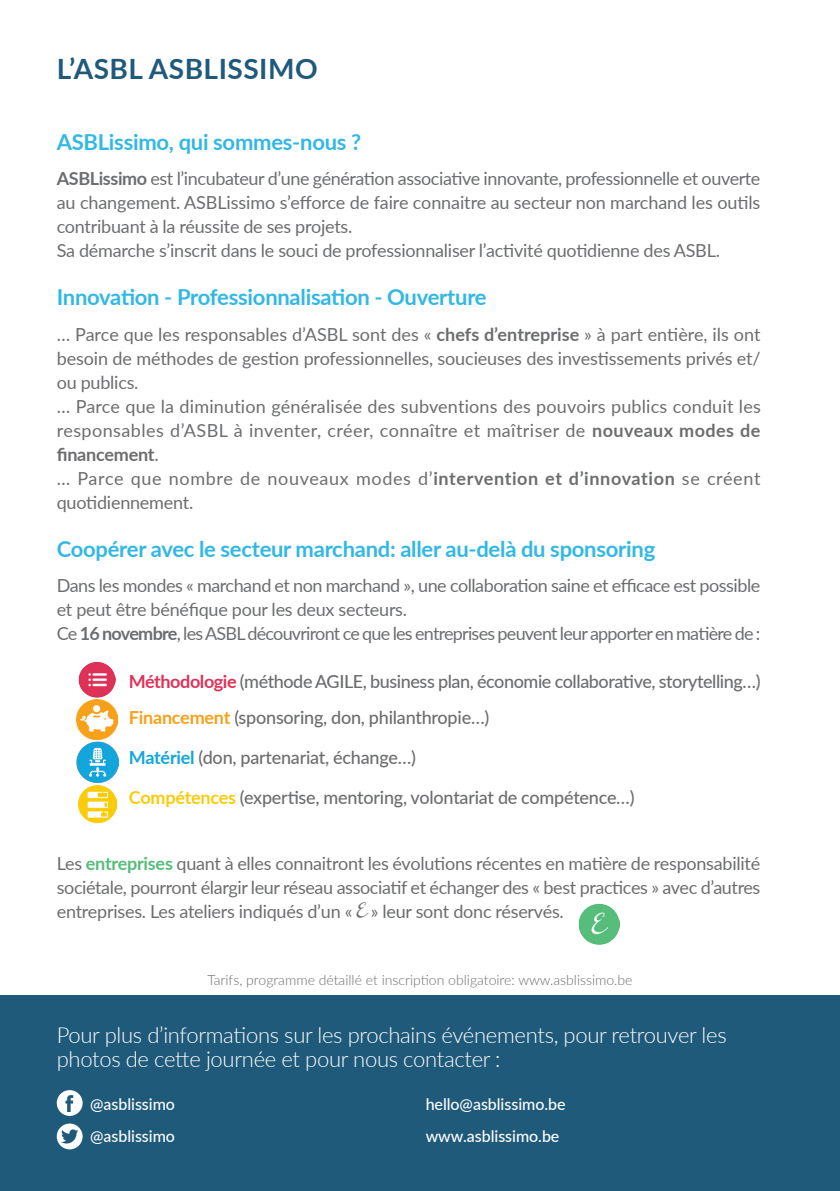
<style>
.page{position:relative;width:840px;height:1191px;background:#fff}
.page>*{position:absolute;margin:0;border:0;box-sizing:border-box;transform-origin:0 0}
.t1{font:700 28px "Lato";letter-spacing:.02em;color:#205a7b}
.t2{font:700 22px "Lato";letter-spacing:-.01em;color:#32b8e4}
.t3{font:300 22px/24px "Lato";letter-spacing:-.015em;color:#fff}
.Body_text_medium{font:18px/24px "Lato";letter-spacing:-.015em;color:#6c6d6f;text-align:justify}
.Body_text_medium-2{font:500 18px "Lato";letter-spacing:-.015em;color:#6c6d6f}
.Body_text_medium-3{font:18px/24px "Lato";letter-spacing:.035em;color:#6c6d6f}
.Body_text_medium-4{font:18px "Lato";letter-spacing:-.04em;color:#6c6d6f}
.Body_text_medium-5{font:500 16px "Lato";color:#fff}
.t4{font:300 14px "Lato";color:#6c6d6f}
.s1{font-weight:700}
.s2{font-weight:700;color:#de3258}
.s3{font-weight:700;color:#f8a11b}
.s4{font-weight:700;color:#13a5dc}
.s5{font-weight:700;color:#f9cc0b}
.s6{font-weight:700;color:#57bd7b}
.s7{font-family:"Janda Elegant Handwriting"}
</style>
<div class="page">
<div style="left:0;top:995px;width:839px;height:196px;background:#205a7b"></div>
<svg style="left:57px;top:1090px;width:26px;height:26px"></svg>
<svg style="left:57px;top:1123px;width:26px;height:26px"></svg>
<img style="left:78px;top:662px;width:37px;height:36px">
<img style="left:77px;top:699px;width:40px;height:41px">
<img style="left:77px;top:742px;width:41px;height:41px">
<img style="left:79px;top:786px;width:37px;height:36px">
<img style="left:578px;top:903px;width:41px;height:41px">
<p class="t1" style="left:57px;top:48px;width:262px">L’ASBL ASBLISSIMO</p>
<p class="t2" style="left:57px;top:126px;width:306px">ASBLissimo, qui sommes-nous ?</p>
<p class="Body_text_medium" style="left:57px;top:166px;width:704px"><span class="s1">ASBLissimo</span> est l’incubateur d’une génération associative innovante, professionnelle et ouverte au changement. ASBLissimo s’efforce de faire connaitre au secteur non marchand les outils contribuant à la réussite de ses projets.</p>
<p class="Body_text_medium" style="left:57px;top:238px;width:664px">Sa démarche s’inscrit dans le souci de professionnaliser l’activité quotidienne des ASBL.</p>
<p class="t2" style="left:57px;top:281px;width:431px">Innovation - Professionnalisation - Ouverture</p>
<p class="Body_text_medium" style="left:57px;top:321px;width:705px">… Parce que les responsables d’ASBL sont des « <span class="s1">chefs d’entreprise</span> » à part entière, ils ont besoin de méthodes de gestion professionnelles, soucieuses des investissements privés et/ ou publics.</p>
<p class="Body_text_medium" style="left:57px;top:393px;width:705px">… Parce que la diminution généralisée des subventions des pouvoirs publics conduit les responsables d’ASBL à inventer, créer, connaître et maîtriser de <span class="s1">nouveaux modes de financement</span>.</p>
<p class="Body_text_medium-3" style="left:57px;top:465px;width:704px">… Parce que nombre de nouveaux modes d’<span class="s1">intervention et d’innovation</span> se créent quotidiennement.</p>
<p class="t2" style="left:57px;top:532px;width:599px">Coopérer avec le secteur marchand: aller au-delà du sponsoring</p>
<p class="Body_text_medium" style="left:57px;top:573px;width:704px">Dans les mondes « marchand et non marchand », une collaboration saine et efficace est possible et peut être bénéfique pour les deux secteurs.</p>
<p class="Body_text_medium-4" style="left:57px;top:621px;width:704px">Ce <span class="s1">16 novembre</span>, les ASBL découvriront ce que les entreprises peuvent leur apporter en matière de :</p>
<p class="Body_text_medium-2" style="left:129px;top:668px;width:632px"><span class="s2">Méthodologie</span> (méthode AGILE, business plan, économie collaborative, storytelling…)</p>
<p class="Body_text_medium-2" style="left:129px;top:704px;width:362px"><span class="s3">Financement</span> (sponsoring, don, philanthropie…)</p>
<p class="Body_text_medium-2" style="left:129px;top:744px;width:288px"><span class="s4">Matériel</span> (don, partenariat, échange…)</p>
<p class="Body_text_medium-2" style="left:129px;top:784px;width:507px"><span class="s5">Compétences</span> (expertise, mentoring, volontariat de compétence…)</p>
<p class="Body_text_medium" style="left:57px;top:851px;width:704px">Les <span class="s6">entreprises</span> quant à elles connaitront les évolutions récentes en matière de responsabilité sociétale, pourront élargir leur réseau associatif et échanger des « best practices » avec d’autres entreprises. Les ateliers indiqués d’un « <span class="s7">E</span> » leur sont donc réservés.</p>
<p class="t4" style="left:207px;top:969px;width:426px">Tarifs, programme détaillé et inscription obligatoire: www.asblissimo.be</p>
<p class="t3" style="left:57px;top:1022px;width:671px">Pour plus d’informations sur les prochains événements, pour retrouver les photos de cette journée et pour nous contacter :</p>
<p class="Body_text_medium-5" style="left:90px;top:1093px;width:86px">@asblissimo</p>
<p class="Body_text_medium-5" style="left:90px;top:1125px;width:86px">@asblissimo</p>
<p class="Body_text_medium-5" style="left:425px;top:1093px;width:141px">hello@asblissimo.be</p>
<p class="Body_text_medium-5" style="left:425px;top:1125px;width:135px">www.asblissimo.be</p>
</div>
